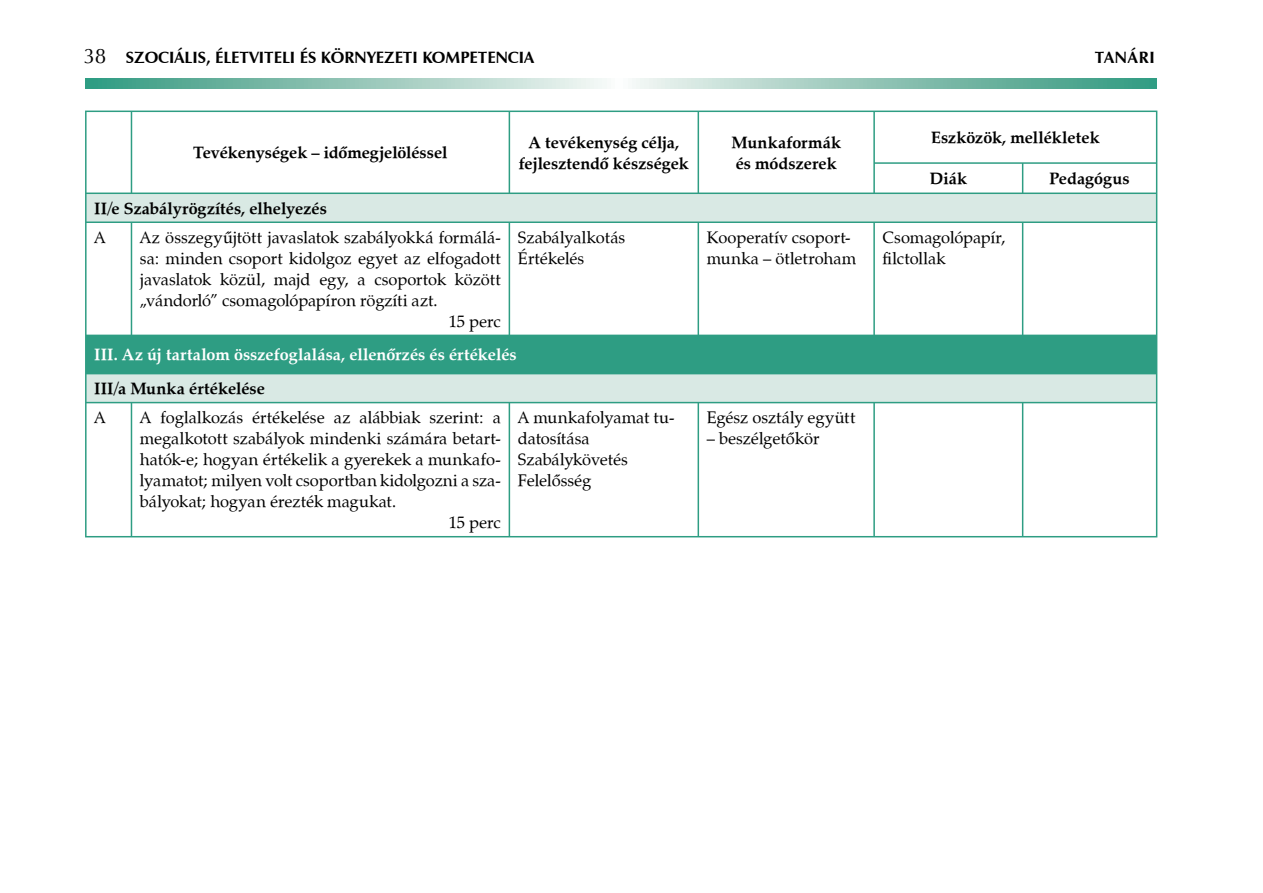
<style>
.page{position:relative;width:1263px;height:893px;background:#fff}
.page>*{position:absolute;margin:0;border:0;box-sizing:border-box;transform-origin:0 0}
.t1{font:16.5px/21px "Zapf Calligraphic 801 PFL";color:#000}
.t2{font:700 16.5px/21px "Zapf Calligraphic 801 PFL";color:#000;text-align:center}
.t3{font:700 16.5px "Zapf Calligraphic 801 PFL";color:#fff}
.t4{font:700 16.5px "Zapf Humanist 601 PFL";color:#000}
.s1{font-weight:400;font-size:21px}
</style>
<div class="page">
<svg style="left:85px;top:78px;width:1072px;height:11px;background:#92c6b7"></svg>
<svg style="left:87px;top:194px;width:1069px;height:208px"></svg>
<div style="left:86px;top:335px;width:1071px;height:39px;background:#2e9d83"></div>
<hr style="left:85px;top:111px;width:46px;height:1px;background:#2e9d83">
<hr style="left:85px;top:112px;width:2px;height:51px;background:#2e9d83">
<hr style="left:131px;top:111px;width:378px;height:1px;background:#2e9d83">
<hr style="left:131px;top:112px;width:1px;height:51px;background:#2e9d83">
<hr style="left:509px;top:111px;width:189px;height:1px;background:#2e9d83">
<hr style="left:509px;top:112px;width:1px;height:51px;background:#2e9d83">
<hr style="left:698px;top:111px;width:176px;height:1px;background:#2e9d83">
<hr style="left:697px;top:112px;width:2px;height:51px;background:#2e9d83">
<hr style="left:85px;top:163px;width:2px;height:30px;background:#2e9d83">
<hr style="left:131px;top:163px;width:1px;height:30px;background:#2e9d83">
<hr style="left:509px;top:163px;width:1px;height:30px;background:#2e9d83">
<hr style="left:697px;top:163px;width:2px;height:30px;background:#2e9d83">
<hr style="left:874px;top:111px;width:149px;height:1px;background:#2e9d83">
<hr style="left:873px;top:112px;width:2px;height:50px;background:#2e9d83">
<hr style="left:1023px;top:111px;width:134px;height:1px;background:#2e9d83">
<hr style="left:1156px;top:112px;width:1px;height:50px;background:#2e9d83">
<hr style="left:873px;top:162px;width:150px;height:2px;background:#2e9d83">
<hr style="left:873px;top:164px;width:2px;height:29px;background:#2e9d83">
<hr style="left:1023px;top:162px;width:134px;height:2px;background:#2e9d83">
<svg style="left:1022px;top:164px;width:1px;height:29px"></svg>
<hr style="left:85px;top:193px;width:1072px;height:1px;background:#2e9d83">
<hr style="left:85px;top:194px;width:2px;height:27px;background:#2e9d83">
<svg style="left:1156px;top:164px;width:1px;height:57px"></svg>
<hr style="left:85px;top:221px;width:46px;height:2px;background:#2e9d83">
<hr style="left:85px;top:223px;width:2px;height:112px;background:#2e9d83">
<hr style="left:131px;top:221px;width:378px;height:2px;background:#2e9d83">
<hr style="left:131px;top:223px;width:1px;height:112px;background:#2e9d83">
<hr style="left:509px;top:221px;width:189px;height:2px;background:#2e9d83">
<hr style="left:509px;top:223px;width:1px;height:112px;background:#2e9d83">
<hr style="left:698px;top:221px;width:176px;height:2px;background:#2e9d83">
<hr style="left:697px;top:223px;width:2px;height:112px;background:#2e9d83">
<hr style="left:874px;top:221px;width:149px;height:2px;background:#2e9d83">
<hr style="left:873px;top:223px;width:2px;height:112px;background:#2e9d83">
<hr style="left:1023px;top:221px;width:134px;height:2px;background:#2e9d83">
<hr style="left:1022px;top:223px;width:1px;height:112px;background:#2e9d83">
<hr style="left:1156px;top:223px;width:1px;height:112px;background:#2e9d83">
<hr style="left:85px;top:335px;width:46px;height:1px;background:#2e9d83">
<hr style="left:85px;top:336px;width:2px;height:37px;background:#2e9d83">
<hr style="left:85px;top:373px;width:46px;height:1px;background:#2e9d83">
<hr style="left:85px;top:374px;width:2px;height:28px;background:#2e9d83">
<svg style="left:1156px;top:374px;width:1px;height:28px"></svg>
<hr style="left:85px;top:402px;width:46px;height:1px;background:#2e9d83">
<hr style="left:85px;top:403px;width:2px;height:133px;background:#2e9d83">
<hr style="left:131px;top:402px;width:378px;height:1px;background:#2e9d83">
<hr style="left:131px;top:403px;width:1px;height:133px;background:#2e9d83">
<hr style="left:509px;top:402px;width:189px;height:1px;background:#2e9d83">
<hr style="left:509px;top:403px;width:1px;height:133px;background:#2e9d83">
<hr style="left:698px;top:402px;width:176px;height:1px;background:#2e9d83">
<hr style="left:697px;top:403px;width:2px;height:133px;background:#2e9d83">
<hr style="left:874px;top:402px;width:149px;height:1px;background:#2e9d83">
<hr style="left:873px;top:403px;width:2px;height:133px;background:#2e9d83">
<hr style="left:1023px;top:402px;width:134px;height:1px;background:#2e9d83">
<hr style="left:1022px;top:403px;width:1px;height:133px;background:#2e9d83">
<hr style="left:1156px;top:403px;width:1px;height:133px;background:#2e9d83">
<hr style="left:85px;top:536px;width:1072px;height:1px;background:#2e9d83">
<p class="t4" style="left:83px;top:50px;width:452px"><span class="s1">38</span> SZOCIÁLIS, ÉLETVITELI ÉS KÖRNYEZETI KOMPETENCIA</p>
<p class="t4" style="left:1095px;top:50px;width:62px">TANÁRI</p>
<p class="t2" style="left:193px;top:144px;width:256px">Tevékenységek – időmegjelöléssel</p>
<p class="t2" style="left:519px;top:133px;width:172px">A tevékenység célja, fejlesztendő készségek</p>
<p class="t2" style="left:731px;top:133px;width:111px;text-align:left">Munkaformák és módszerek</p>
<p class="t2" style="left:931px;top:129px;width:170px">Eszközök, mellékletek</p>
<p class="t2" style="left:930px;top:170px;width:39px">Diák</p>
<p class="t2" style="left:1049px;top:170px;width:82px">Pedagógus</p>
<p class="t2" style="left:94px;top:199px;width:234px">II/e Szabályrögzítés, elhelyezés</p>
<p class="t1" style="left:94px;top:229px;width:13px">A</p>
<p class="t1" style="left:140px;top:229px;width:362px">Az összegyűjtött javaslatok szabályokká formálá-</p>
<p class="t1" style="left:140px;top:250px;width:362px">sa: minden csoport kidolgoz egyet az elfogadott</p>
<p class="t1" style="left:140px;top:271px;width:362px">javaslatok közül, majd egy, a csoportok között</p>
<p class="t1" style="left:140px;top:292px;width:299px">„vándorló” csomagolópapíron rögzíti azt.</p>
<p class="t1" style="left:449px;top:313px;width:54px">15 perc</p>
<p class="t1" style="left:518px;top:229px;width:109px">Szabályalkotás<br>Értékelés</p>
<p class="t1" style="left:707px;top:229px;width:151px">Kooperatív csoport&shy;munka – ötletroham</p>
<p class="t1" style="left:883px;top:229px;width:124px">Csomagolópapír, filctollak</p>
<p class="t3" style="left:94px;top:348px;width:424px">III. Az új tartalom összefoglalása, ellenőrzés és értékelés</p>
<p class="t2" style="left:94px;top:380px;width:172px">III/a Munka értékelése</p>
<p class="t1" style="left:94px;top:409px;width:13px">A</p>
<p class="t1" style="left:140px;top:409px;width:362px">A foglalkozás értékelése az alábbiak szerint: a</p>
<p class="t1" style="left:140px;top:430px;width:362px">megalkotott szabályok mindenki számára betart-</p>
<p class="t1" style="left:140px;top:451px;width:362px">hatók-e; hogyan értékelik a gyerekek a munkafo-</p>
<p class="t1" style="left:140px;top:472px;width:362px">lyamatot; milyen volt csoportban kidolgozni a sza-</p>
<p class="t1" style="left:140px;top:493px;width:258px">bályokat; hogyan érezték magukat.</p>
<p class="t1" style="left:449px;top:514px;width:54px">15 perc</p>
<p class="t1" style="left:518px;top:409px;width:158px">A munkafolyamat tu&shy;datosítása<br>Szabálykövetés<br>Felelősség</p>
<p class="t1" style="left:707px;top:409px;width:150px">Egész osztály együtt</p>
<p class="t1" style="left:707px;top:430px;width:114px">– beszélgetőkör</p>
</div>
